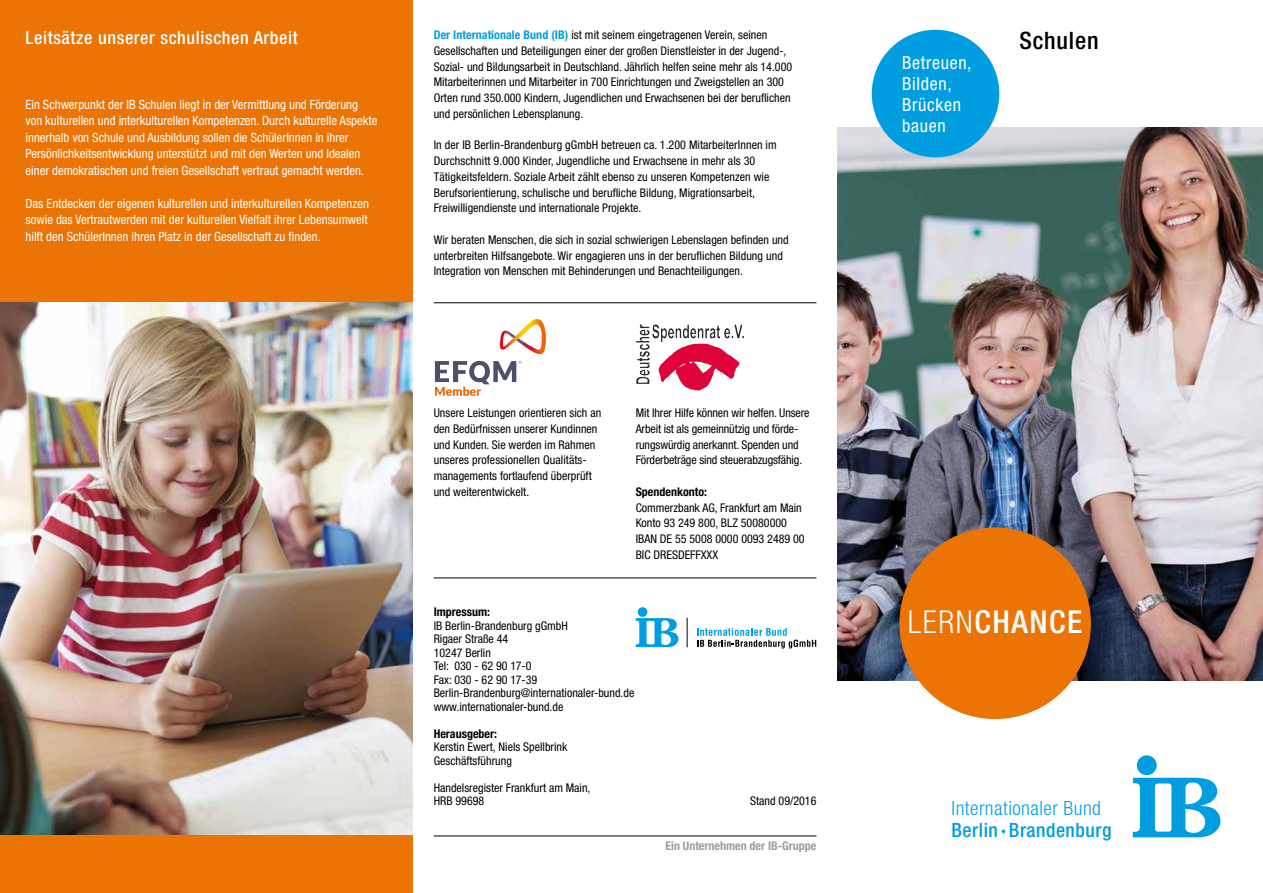
<style>
.page{position:relative;width:1263px;height:893px;background:#fff}
.page>*{position:absolute;margin:0;border:0;box-sizing:border-box;transform-origin:0 0}
.t1{font:500 condensed 31.5px "Helvetica Neue";letter-spacing:.05em;color:#fff}
.t2{font:500 condensed 24px "Helvetica Neue";color:#000}
.t3{font:300 condensed 19.65px "Helvetica Neue";letter-spacing:.025em;color:#009ee0}
.t4{font:500 condensed 19.65px "Helvetica Neue";letter-spacing:.025em;color:#009ee0}
.t5{font:500 condensed 18px "Helvetica Neue";letter-spacing:.035em;color:#fff}
.t6{font:condensed 18px/21px "Helvetica Neue";letter-spacing:.035em;color:#fff}
.t7{font:condensed 12.75px/16.5px "Helvetica Neue";color:#fff}
.t8{font:condensed 12px/15.8px "Helvetica Neue";color:#000}
.t9{font:700 condensed 12px "Helvetica Neue";color:#000}
.t10{font:700 condensed 12px "Helvetica Neue";color:#9c9e9f}
.s1{font-weight:700;color:#009ee0}
.s2{font-weight:300}
</style>
<div class="page">
<img style="left:838px;top:128px;width:425px;height:552px">
<div style="left:0;top:0;width:412px;height:893px;background:#ec7405"></div>
<img style="left:0;top:302px;width:412px;height:533px">
<div style="left:872px;top:30px;width:127px;height:127px;background:#009ee0;border-radius:50%"></div>
<div style="left:899px;top:527px;width:192px;height:192px;background:#ec7405;border-radius:50%"></div>
<svg style="left:1133px;top:778px;width:87px;height:59px"></svg>
<div style="left:1137px;top:755px;width:20px;height:20px;background:#009ee0;border-radius:50%"></div>
<hr style="left:434px;top:302px;width:382px;height:1px;background:#000">
<hr style="left:434px;top:578px;width:382px;height:1px;background:#000">
<hr style="left:434px;top:836px;width:382px;height:1px;background:#000">
<svg style="left:636px;top:324px;width:108px;height:67px"></svg>
<img style="left:639px;top:324px;width:19px;height:13px">
<svg style="left:636px;top:618px;width:42px;height:29px"></svg>
<div style="left:638px;top:607px;width:9px;height:10px;background:#009ee0;border-radius:50%"></div>
<svg style="left:697px;top:628px;width:119px;height:20px"></svg>
<svg style="left:687px;top:618px;width:1px;height:29px"></svg>
<img style="left:434px;top:320px;width:111px;height:76px">
<h3 class="t5" style="left:26px;top:27px;width:274px">Leitsätze unserer schulischen Arbeit</h3>
<h3 class="t5" style="left:26px;top:27px;width:266px">Freizeitaktivitäten und verbindliche</h3>
<p class="t7" style="left:26px;top:96px;width:353px">Ein Schwerpunkt der IB Schulen liegt in der Vermittlung und Förderung von kulturellen und interkulturellen Kompetenzen. Durch kulturelle Aspekte innerhalb von Schule und Ausbildung sollen die SchülerInnen in ihrer Persönlichkeitsentwicklung unterstützt und mit den Werten und Idealen einer demokratischen und freien Gesellschaft vertraut gemacht werden.</p>
<p class="t7" style="left:26px;top:195px;width:345px;text-align:justify">Das Entdecken der eigenen kulturellen und interkulturellen Kompetenzen sowie das Vertrautwerden mit der kulturellen Vielfalt ihrer Lebensumwelt hilft den SchülerInnen ihren Platz in der Gesellschaft zu finden.</p>
<p class="t8" style="left:434px;top:27px;width:360px"><span class="s1">Der Internationale Bund (IB)</span> ist mit seinem eingetragenen Verein, seinen Gesellschaften und Beteiligungen einer der großen Dienstleister in der Jugend-, Sozial- und Bildungsarbeit in Deutschland. Jährlich helfen seine mehr als 14.000<br>Mitarbeiterinnen und Mitarbeiter in 700 Einrichtungen und Zweigstellen an 300<br>Orten rund 350.000 Kindern, Jugendlichen und Erwachsenen bei der beruflichen und persönlichen Lebensplanung.</p>
<p class="t8" style="left:434px;top:137px;width:344px">In der IB Berlin-Brandenburg gGmbH betreuen ca. 1.200 MitarbeiterInnen im Durchschnitt 9.000 Kinder, Jugendliche und Erwachsene in mehr als 30<br>Tätigkeitsfeldern. Soziale Arbeit zählt ebenso zu unseren Kompetenzen wie Berufsorientierung, schulische und berufliche Bildung, Migrationsarbeit, Freiwilligendienste und internationale Projekte.</p>
<p class="t8" style="left:434px;top:232px;width:356px">Wir beraten Menschen, die sich in sozial schwierigen Lebenslagen befinden und unterbreiten Hilfsangebote. Wir engagieren uns in der beruflichen Bildung und<br>Integration von Menschen mit Behinderungen und Benachteiligungen.</p>
<p class="t8" style="left:434px;top:405px;width:169px">Unsere Leistungen orientieren sich an den Bedürfnissen unserer Kundinnen und Kunden. Sie werden im Rahmen unseres professionellen Qualitäts&shy;managements fortlaufend überprüft und weiterentwickelt.</p>
<p class="t8" style="left:636px;top:405px;width:175px">Mit Ihrer Hilfe können wir helfen. Unsere Arbeit ist als gemeinnützig und förde&shy;rungswürdig anerkannt. Spenden und Förderbeträge sind steuerabzugsfähig.</p>
<p class="t9" style="left:636px;top:484px;width:73px">Spendenkonto:</p>
<p class="t8" style="left:636px;top:499px;width:170px">Commerzbank AG, Frankfurt am Main<br>Konto 93 249 800, BLZ 50080000<br>IBAN DE 55 5008 0000 0093 2489 00<br>BIC DRESDEFFXXX</p>
<p class="t9" style="left:434px;top:605px;width:58px">Impressum:</p>
<p class="t8" style="left:434px;top:619px;width:202px;line-height:13.5px">IB Berlin-Brandenburg gGmbH<br>Rigaer Straße 44<br>10247 Berlin<br>Tel: 030 - 62 90 17-0<br>Fax: 030 - 62 90 17-39<br>Berlin-Brandenburg@internationaler-bund.de www.internationaler-bund.de</p>
<p class="t9" style="left:434px;top:726px;width:65px">Herausgeber:</p>
<p class="t8" style="left:434px;top:740px;width:135px;line-height:13.5px">Kerstin Ewert, Niels Spellbrink<br>Geschäftsführung</p>
<p class="t8" style="left:434px;top:781px;width:158px;line-height:13.5px">Handelsregister Frankfurt am Main,<br>HRB 99698</p>
<p class="t8" style="left:750px;top:793px;width:68px">Stand 09/2016</p>
<p class="t10" style="left:665px;top:839px;width:153px">Ein Unternehmen der IB-Gruppe</p>
<h3 class="t6" style="left:902px;top:52px;width:71px">Betreuen,<br>Bilden,<br>Brücken bauen</h3>
<h2 class="t2" style="left:1019px;top:26px;width:81px">Schulen</h2>
<h1 class="t1" style="left:908px;top:603px;width:176px"><span class="s2">lern</span>chance</h1>
<h3 class="t3" style="left:951px;top:796px;width:151px">Internationaler Bund</h3>
<h3 class="t4" style="left:951px;top:819px;width:161px">Berlin Brandenburg</h3>
</div>
